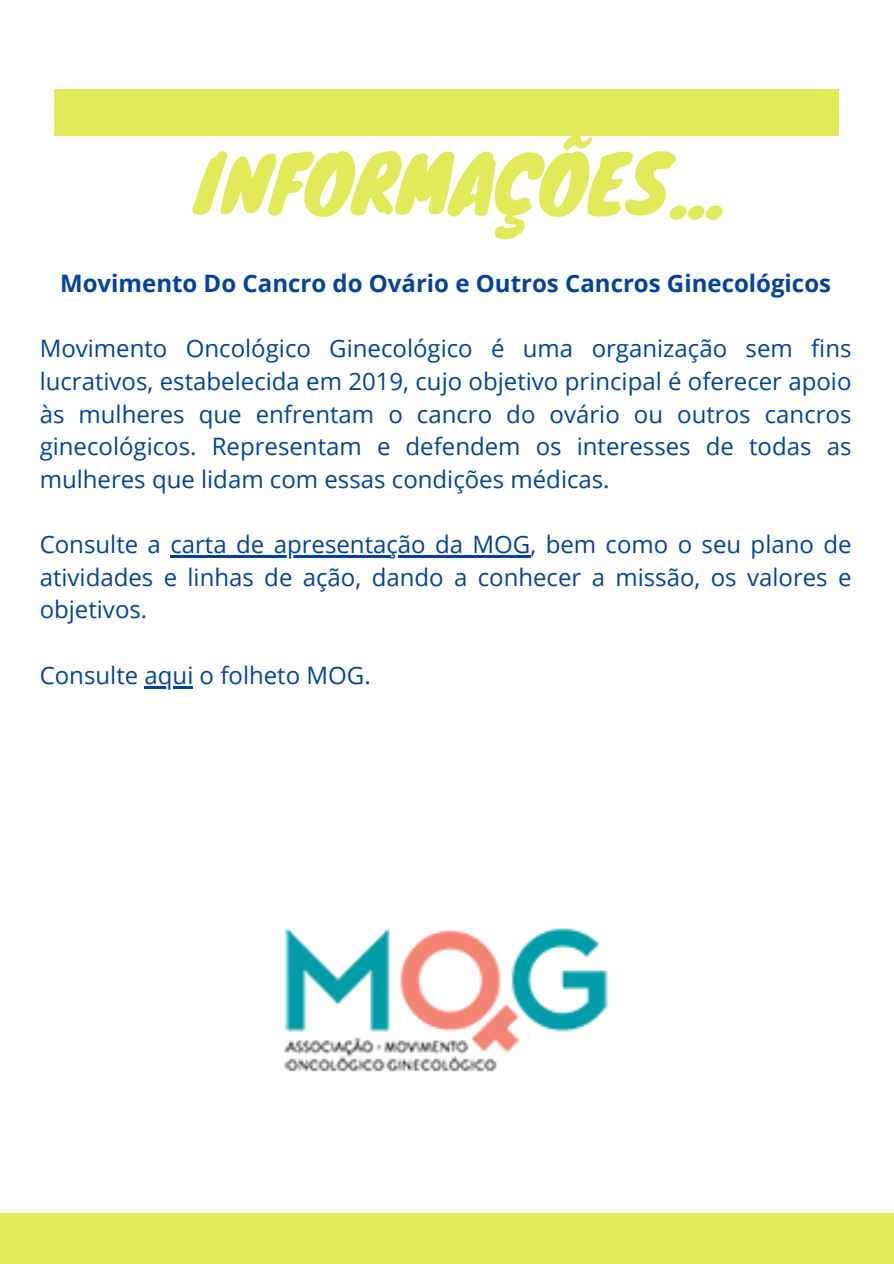
<style>
.page{position:relative;width:894px;height:1264px;background:#fff}
.page>*{position:absolute;margin:0;border:0;box-sizing:border-box;transform-origin:0 0}
.t1{font:76.8px "Knewave";color:#e2ea59}
.t2{font:24px/32.7px "Open Sans";color:#02449b;text-align:justify}
.t3{font:700 24px "Open Sans";color:#02449b}
</style>
<div class="page">
<div style="left:0;top:1213px;width:893px;height:50px;background:#e2ea59"></div>
<div style="left:54px;top:89px;width:785px;height:46px;background:#e2ea59"></div>
<hr style="left:170px;top:555px;width:360px;height:2px;background:#02449b">
<hr style="left:144px;top:686px;width:49px;height:2px;background:#02449b">
<img style="left:284px;top:928px;width:324px;height:144px">
<h1 class="t1" style="left:194px;top:121px;width:531px">INFORMAÇÕES...</h1>
<p class="t3" style="left:60px;top:266px;width:772px">Movimento Do Cancro do Ovário e Outros Cancros Ginecológicos</p>
<p class="t2" style="left:40px;top:331px;width:813px">Movimento Oncológico Ginecológico é uma organização sem fins lucrativos, estabelecida em 2019, cujo objetivo principal é oferecer apoio às mulheres que enfrentam o cancro do ovário ou outros cancros ginecológicos. Representam e defendem os interesses de todas as mulheres que lidam com essas condições médicas.</p>
<p class="t2" style="left:40px;top:527px;width:813px">Consulte a carta de apresentação da MOG, bem como o seu plano de atividades e linhas de ação, dando a conhecer a missão, os valores e objetivos.</p>
<p class="t2" style="left:40px;top:658px;width:332px">Consulte aqui o folheto MOG.</p>
</div>
